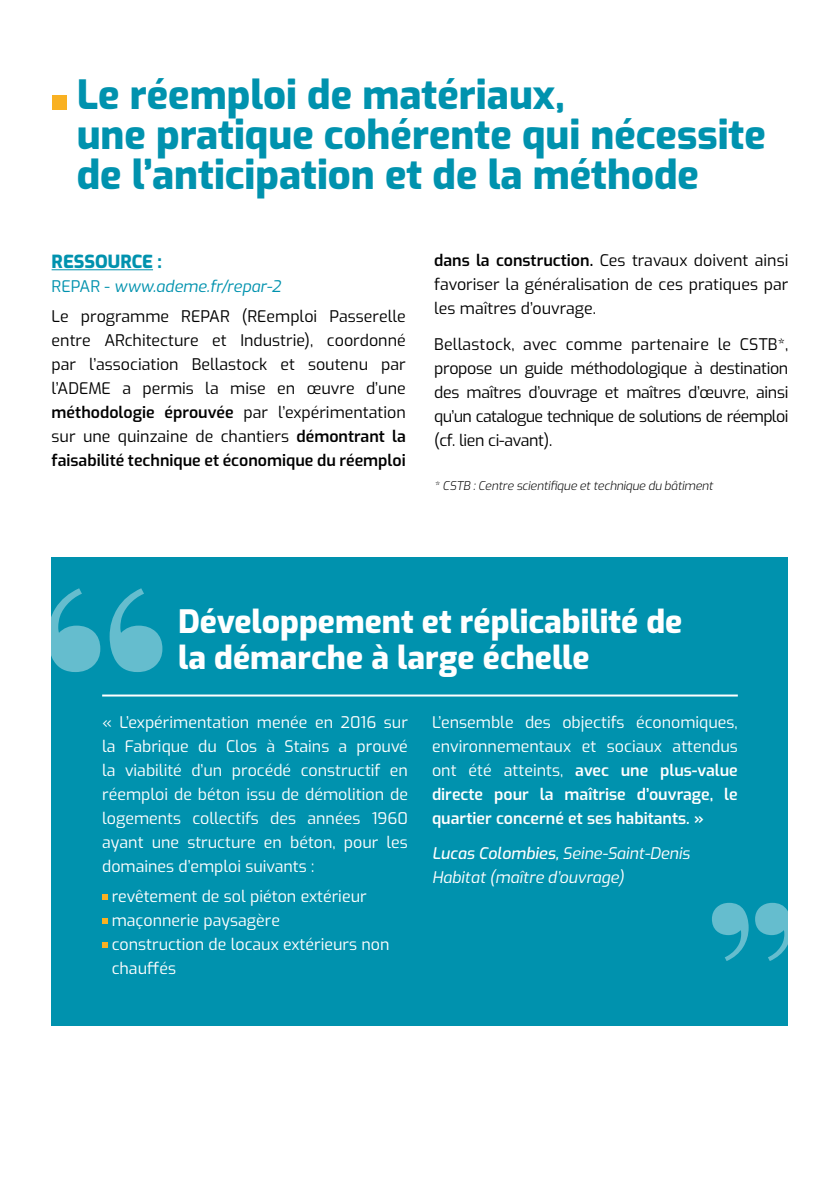
<style>
.page{position:relative;width:840px;height:1191px;background:#fff}
.page>*{position:absolute;margin:0;border:0;box-sizing:border-box;transform-origin:0 0}
.t1{font:800 40px/40px "Exo";color:#0092ae}
.t2{font:800 32px/36px "Exo";color:#fff}
.t3{font:800 18px "Exo";color:#0092ae}
.t4{font:16px/24px "Exo";color:#000;text-align:justify}
.t5{font:16px/24px "Exo";color:#fff;text-align:justify}
.t6{font:italic 16px/24px "Exo";color:#fff}
.t7{font:italic 300 12px "Exo";letter-spacing:-.01em;color:#000}
.s1{color:#0092ae}
.s2{font-style:italic;color:#0092ae}
.s3{font-weight:600}
.s4{font-weight:500}
</style>
<div class="page">
<hr style="left:52px;top:269px;width:101px;height:1px;background:#0092ae">
<div style="left:52px;top:95px;width:14px;height:14px;background:#f9b122"></div>
<div style="left:52px;top:557px;width:735px;height:468px;background:#0092ae"></div>
<svg style="left:51px;top:588px;width:111px;height:84px"></svg>
<svg style="left:712px;top:903px;width:76px;height:58px"></svg>
<svg style="left:102px;top:894px;width:5px;height:5px"></svg>
<svg style="left:102px;top:918px;width:5px;height:5px"></svg>
<svg style="left:102px;top:942px;width:5px;height:5px"></svg>
<hr style="left:102px;top:694px;width:635px;height:2px;background:#fff">
<h1 class="t1" style="left:77px;top:72px;width:690px">Le réemploi de matériaux,<br>une pratique cohérente qui nécessite de l’anticipation et de la méthode</h1>
<p class="t3" style="left:52px;top:248px;width:112px">RESSOURCE :</p>
<p class="t4" style="left:52px;top:271px;width:355px;line-height:29.6px"><span class="s1">REPAR -</span> <span class="s2">www.ademe.fr/repar-2<br></span>Le programme REPAR (REemploi Passerelle</p>
<p class="t4" style="left:52px;top:327px;width:355px">entre ARchitecture et Industrie), coordonné par l’association Bellastock et soutenu par l’ADEME a permis la mise en œuvre d’une <span class="s3">méthodologie éprouvée</span> par l’expérimentation sur une quinzaine de chantiers <span class="s3">démontrant la faisabilité technique et économique du réemploi</span></p>
<p class="t4" style="left:434px;top:248px;width:355px"><span class="s3">dans la construction.</span> Ces travaux doivent ainsi favoriser la généralisation de ces pratiques par les maîtres d’ouvrage.</p>
<p class="t4" style="left:434px;top:331px;width:355px">Bellastock, avec comme partenaire le CSTB*, propose un guide méthodologique à destination des maîtres d’ouvrage et maîtres d’œuvre, ainsi qu’un catalogue technique de solutions de réemploi (cf. lien ci-avant).</p>
<p class="t7" style="left:434px;top:476px;width:280px">* CSTB : Centre scientifique et technique du bâtiment</p>
<h2 class="t2" style="left:178px;top:601px;width:505px">Développement et réplicabilité de la démarche à large échelle</h2>
<p class="t5" style="left:102px;top:709px;width:307px">« L’expérimentation menée en 2016 sur la Fabrique du Clos à Stains a prouvé la viabilité d’un procédé constructif en réemploi de béton issu de démolition de logements collectifs des années 1960 ayant une structure en béton, pour les domaines d’emploi suivants :</p>
<p class="t5" style="left:112px;top:883px;width:279px;text-align:left">revêtement de sol piéton extérieur maçonnerie paysagère<br>construction de locaux extérieurs non chauffés</p>
<p class="t5" style="left:432px;top:709px;width:307px">L’ensemble des objectifs économiques, environnementaux et sociaux attendus ont été atteints, <span class="s3">avec une plus-value directe pour la maîtrise d’ouvrage, le quartier concerné et ses habitants. »</span></p>
<p class="t6" style="left:432px;top:840px;width:259px"><span class="s4">Lucas Colombies,</span> Seine-Saint-Denis<br>Habitat (maître d’ouvrage)</p>
</div>
